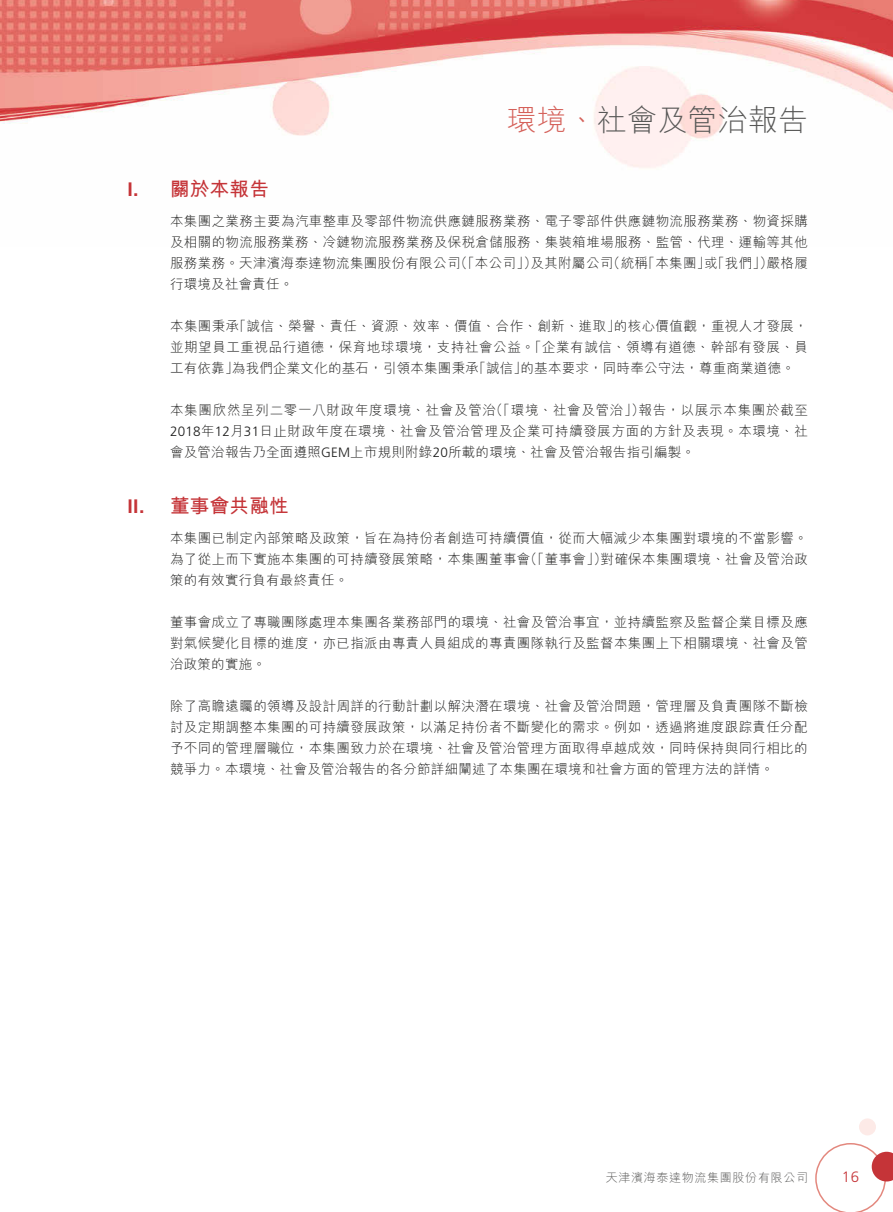
<style>
.page{position:relative;width:893px;height:1212px;background:#fff}
.page>*{position:absolute;margin:0;border:0;box-sizing:border-box;transform-origin:0 0}
.t1{font:300 30px "M Hei HK";letter-spacing:.005em;color:#575756}
.t2{font:700 19.5px "M Hei HK";letter-spacing:.015em;color:#c53438}
.t3{font:700 19.5px "Frutiger LT Std";color:#c53438}
.t4{font:300 15px "Frutiger LT Std";color:#c53438}
.t5{font:300 13.5px/21px "M Hei HK";letter-spacing:.03em;color:#1c1c1b}
.t6{font:300 13.5px "M Hei HK";letter-spacing:.055em;color:#1c1c1b}
.t7{font:300 12px "M Hei HK";letter-spacing:.055em;color:#575756}
.s1{color:#d5615a}
.s2{font-family:"Frutiger LT Std"}
</style>
<div class="page">
<img style="left:0;top:0;width:893px;height:168px">
<svg style="left:815px;top:1143px;width:78px;height:69px"></svg>
<div style="left:859px;top:1118px;width:17px;height:17px;background:#fdeae7;border-radius:50%"></div>
<h2 class="t3" style="left:128px;top:178px;width:13px">.I</h2>
<h2 class="t3" style="left:128px;top:495px;width:18px">.I I</h2>
<h2 class="t2" style="left:170px;top:175px;width:100px">關於本報告</h2>
<h1 class="t1" style="left:506px;top:99px;width:303px"><span class="s1">環境、</span>社會及管治報告</h1>
<p class="t5" style="left:170px;top:210px;width:639px;text-align:right">本集團之業務主要為汽車整車及零部件物流供應鏈服務業務、電子零部件供應鏈物流服務業務、物資採購及相關的物流服務業務、冷鏈物流服務業務及保稅倉儲服務、集裝箱堆場服務、監管、代理、運輸等其他嚴格履</p>
<p class="t5" style="left:170px;top:252px;width:292px">服務業務。天津濱海泰達物流集團股份有限公司行環境及社會責任。</p>
<p class="t5" style="left:454px;top:252px;width:84px">（「本公司」）</p>
<p class="t5" style="left:607px;top:252px;width:43px">（統稱</p>
<p class="t5" style="left:642px;top:252px;width:133px">「本集團 「或」 我們」）</p>
<p class="t5" style="left:531px;top:252px;width:84px">及其附屬公司</p>
<p class="t5" style="left:233px;top:315px;width:389px">「誠信、榮譽、責任、資源、效率、價值、合作、創新、進取」</p>
<p class="t5" style="left:614px;top:315px;width:195px">的核心價值觀，重視人才發展，</p>
<p class="t5" style="left:170px;top:315px;width:71px">本集團秉承</p>
<p class="t5" style="left:170px;top:336px;width:639px">並期望員工重視品行道德，保育地球環境，支持社會公益。「企業有誠信、領導有道德、幹部有發展、員</p>
<p class="t5" style="left:521px;top:357px;width:276px">的基本要求，同時奉公守法，尊重商業道德。</p>
<p class="t5" style="left:170px;top:357px;width:70px">工有依靠」</p>
<p class="t5" style="left:232px;top:357px;width:248px">為我們企業文化的基石，引領本集團秉承</p>
<p class="t5" style="left:472px;top:357px;width:56px">「誠信」</p>
<p class="t5" style="left:490px;top:399px;width:157px">（「環境、社會及管治」）</p>
<p class="t5" style="left:170px;top:399px;width:639px">本集團欣然呈列二零一八財政年度環境、社會及管治<br><span class="s2">2018</span>年<span class="s2">12</span>月<span class="s2">31</span>日止財政年度在環境、社會及管治管理及企業可持續發展方面的方針及表現。本環境、社會及管治報告乃全面遵照<span class="s2">GEM</span>上市規則附錄<span class="s2">20</span>所載的環境、社會及管治報告指引編製。</p>
<h2 class="t2" style="left:170px;top:492px;width:120px">董事會共融性</h2>
<p class="t6" style="left:639px;top:400px;width:171px">報告，以展示本集團於截至</p>
<p class="t5" style="left:170px;top:527px;width:639px;text-align:right">本集團已制定內部策略及政策，旨在為持份者創造可持續價值，從而大幅減少本集團對環境的不當影響。對確保本集團環境、社會及管治政</p>
<p class="t5" style="left:170px;top:548px;width:362px">為了從上而下實施本集團的可持續發展策略，本集團董事會策的有效實行負有最終責任。</p>
<p class="t5" style="left:170px;top:611px;width:639px;text-align:justify">董事會成立了專職團隊處理本集團各業務部門的環境、社會及管治事宜，並持續監察及監督企業目標及應對氣候變化目標的進度，亦已指派由專責人員組成的專責團隊執行及監督本集團上下相關環境、社會及管治政策的實施。</p>
<p class="t5" style="left:170px;top:695px;width:639px;text-align:justify">除了高瞻遠矚的領導及設計周詳的行動計劃以解決潛在環境、社會及管治問題，管理層及負責團隊不斷檢討及定期調整本集團的可持續發展政策，以滿足持份者不斷變化的需求。例如，透過將進度跟踪責任分配予不同的管理層職位，本集團致力於在環境、社會及管治管理方面取得卓越成效，同時保持與同行相比的競爭力。本環境、社會及管治報告的各分節詳細闡述了本集團在環境和社會方面的管理方法的詳情。</p>
<p class="t5" style="left:524px;top:548px;width:84px">（「董事會」）</p>
<p class="t7" style="left:606px;top:1169px;width:204px">天津濱海泰達物流集團股份有限公司</p>
<p class="t4" style="left:842px;top:1168px;width:19px">16</p>
</div>
